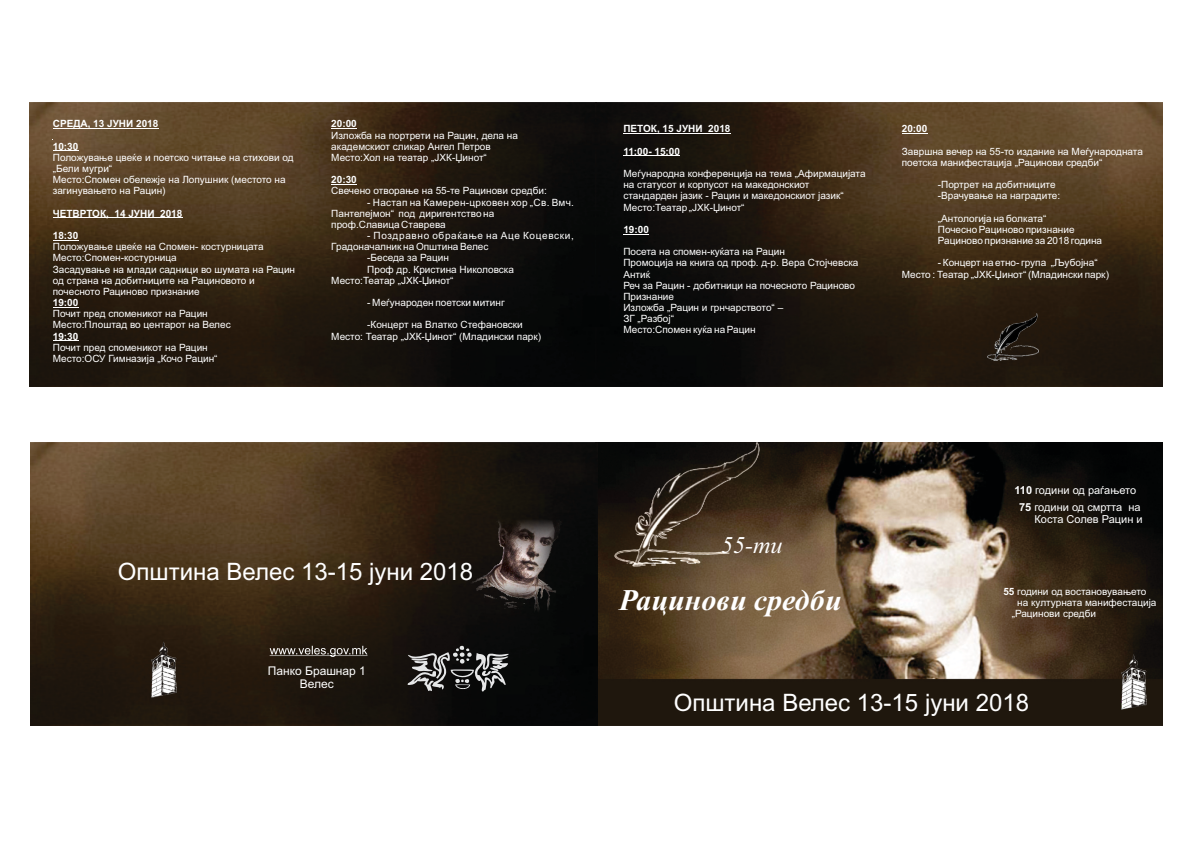
<style>
.page{position:relative;width:1191px;height:842px;background:#fff}
.page>*{position:absolute;margin:0;border:0;box-sizing:border-box;transform-origin:0 0}
.t1{font:italic 700 30px "Times New Roman";color:#fff}
.t2{font:24px "Arial";color:#fff}
.t3{font:italic 24px "Times New Roman";color:#fff}
.t4{font:12px/13.4px "Arial";color:#fff;text-align:center}
.t5{font:11px/16.5px "Arial";color:#fff;text-align:center}
.t6{font:10px/11.2px "Arial";color:#fff}
.t7{font:700 10px "Arial";color:#fff}
.t8{font:10px "Arial";letter-spacing:.065em;color:#fff}
.s1{font-weight:700}
</style>
<div class="page">
<img style="left:597px;top:442px;width:565px;height:284px">
<img style="left:30px;top:442px;width:567px;height:284px">
<img style="left:29px;top:103px;width:1133px;height:283px">
<img style="left:1115px;top:654px;width:44px;height:61px">
<img style="left:469px;top:496px;width:93px;height:139px">
<img style="left:146px;top:642px;width:44px;height:60px">
<hr style="left:53px;top:128px;width:105px;height:1px;background:#fff">
<svg style="left:53px;top:151px;width:25px;height:1px"></svg>
<hr style="left:53px;top:218px;width:129px;height:1px;background:#fff">
<svg style="left:53px;top:240px;width:25px;height:1px"></svg>
<svg style="left:53px;top:307px;width:25px;height:1px"></svg>
<svg style="left:53px;top:341px;width:25px;height:1px"></svg>
<svg style="left:331px;top:128px;width:26px;height:1px"></svg>
<svg style="left:331px;top:184px;width:26px;height:1px"></svg>
<hr style="left:623px;top:133px;width:107px;height:1px;background:#fff">
<hr style="left:623px;top:156px;width:57px;height:1px;background:#fff">
<svg style="left:623px;top:234px;width:26px;height:1px"></svg>
<svg style="left:902px;top:133px;width:25px;height:1px"></svg>
<svg style="left:270px;top:646px;width:97px;height:11px"></svg>
<svg style="left:407px;top:645px;width:102px;height:47px;background:#484747"></svg>
<img style="left:987px;top:314px;width:51px;height:47px">
<p class="t7" style="left:53px;top:120px;width:107px">СРЕДА, 13 ЈУНИ 2018</p>
<p class="t7" style="left:53px;top:142px;width:27px">10:30</p>
<p class="t6" style="left:53px;top:153px;width:242px">Положување цвеќе и поетско читање на стихови од „Бели мугри“<br>Место:Спомен обележје на Лопушник (местото на загинувањето на Рацин)</p>
<p class="t7" style="left:53px;top:209px;width:131px">ЧЕТВРТОК, 14 ЈУНИ 2018</p>
<p class="t7" style="left:53px;top:232px;width:27px">18:30</p>
<p class="t6" style="left:53px;top:242px;width:244px">Положување цвеќе на Спомен- костурницата Место:Спомен-костурница<br>Засадување на млади садници во шумата на Рацин од страна на добитниците на Рациновото и почесното Рациново признание</p>
<p class="t7" style="left:53px;top:299px;width:27px">19:00</p>
<p class="t6" style="left:53px;top:309px;width:179px">Почит пред споменикот на Рацин<br>Место:Плоштад во центарот на Велес</p>
<p class="t7" style="left:53px;top:332px;width:27px">19:30</p>
<p class="t6" style="left:53px;top:343px;width:166px">Почит пред споменикот на Рацин<br>Место:ОСУ Гимназија „Кочо Рацин“</p>
<p class="t7" style="left:331px;top:120px;width:27px">20:00</p>
<p class="t6" style="left:331px;top:130px;width:188px">Изложба на портрети на Рацин, дела на академскиот сликар Ангел Петров<br>Место:Хол на театар „ЈХК-Џинот“</p>
<p class="t7" style="left:331px;top:176px;width:27px">20:30</p>
<p class="t6" style="left:331px;top:186px;width:217px">Свечено отворање на 55-те Рацинови средби:</p>
<p class="t6" style="left:331px;top:197px;width:244px;text-indent:36px">- Настап на Камерен-црковен хор „Св. Вмч.<br>Пантелејмон“ под диригентство на<br>проф.Славица Ставрева</p>
<p class="t8" style="left:367px;top:232px;width:208px">- Поздравно обраќање на Аце Коцевски,</p>
<p class="t6" style="left:331px;top:242px;width:159px">Градоначалник на Општина Велес</p>
<p class="t6" style="left:367px;top:253px;width:83px">-Беседа за Рацин</p>
<p class="t6" style="left:367px;top:264px;width:148px">Проф др. Кристина Николовска</p>
<p class="t6" style="left:331px;top:276px;width:124px">Место:Театар „ЈХК-Џинот“</p>
<p class="t6" style="left:367px;top:298px;width:139px">- Меѓународен поетски митинг</p>
<p class="t6" style="left:331px;top:320px;width:211px;text-indent:36px">-Концерт на Влатко Стефановски<br>Место: Театар „ЈХК-Џинот“ (Младински парк)</p>
<p class="t7" style="left:623px;top:125px;width:109px">ПЕТОК, 15 ЈУНИ 2018</p>
<p class="t7" style="left:623px;top:147px;width:58px">11:00- 15:00</p>
<p class="t6" style="left:623px;top:169px;width:244px">Меѓународна конференција на тема „Афирмацијата на статусот и корпусот на македонскиот стандарден јазик - Рацин и македонскиот јазик“ Место:Театар „ЈХК-Џинот“</p>
<p class="t7" style="left:623px;top:226px;width:27px">19:00</p>
<p class="t6" style="left:623px;top:247px;width:237px">Посета на спомен-куќата на Рацин<br>Промоција на книга од проф. д-р. Вера Стојчевска<br>Антиќ<br>Реч за Рацин - добитници на почесното Рациново<br>Признание<br>Изложба „Рацин и грнчарството“ –<br>ЗГ „Разбој“<br>Место:Спомен куќа на Рацин</p>
<p class="t7" style="left:902px;top:125px;width:27px">20:00</p>
<p class="t6" style="left:902px;top:147px;width:243px">Завршна вечер на 55-то издание на Меѓународната поетска манифестација „Рацинови средби“</p>
<p class="t6" style="left:938px;top:180px;width:124px">-Портрет на добитниците -Врачување на наградите:</p>
<p class="t6" style="left:938px;top:214px;width:166px">„Антологија на болката“<br>Почесно Рациново признание<br>Рациново признание за 2018 година</p>
<p class="t6" style="left:902px;top:258px;width:209px;text-indent:36px">- Концерт на етно- група „Љубојна“<br>Место : Театар „ЈХК-Џинот“ (Младински парк)</p>
<h2 class="t2" style="left:118px;top:562px;width:357px">Општина Велес 13-15 јуни 2018</h2>
<p class="t4" style="left:268px;top:665px;width:100px">Панко Брашнар 1<br>Велес</p>
<h2 class="t3" style="left:721px;top:536px;width:63px">55-ти</h2>
<h1 class="t1" style="left:619px;top:590px;width:224px">Рацинови средби</h1>
<p class="t5" style="left:1014px;top:483px;width:128px"><span class="s1">110</span> години од раѓањето<br><span class="s1">75</span> години од смртта на</p>
<p class="t5" style="left:1034px;top:512px;width:110px">Коста Солев Рацин и</p>
<p class="t6" style="left:1003px;top:586px;width:145px"><span class="s1">55</span> години од востановувањето</p>
<p class="t6" style="left:1017px;top:598px;width:141px">на културната манифестација</p>
<p class="t6" style="left:1011px;top:609px;width:86px">„Рацинови средби</p>
<h2 class="t2" style="left:673px;top:693px;width:357px">Општина Велес 13-15 јуни 2018</h2>
</div>
